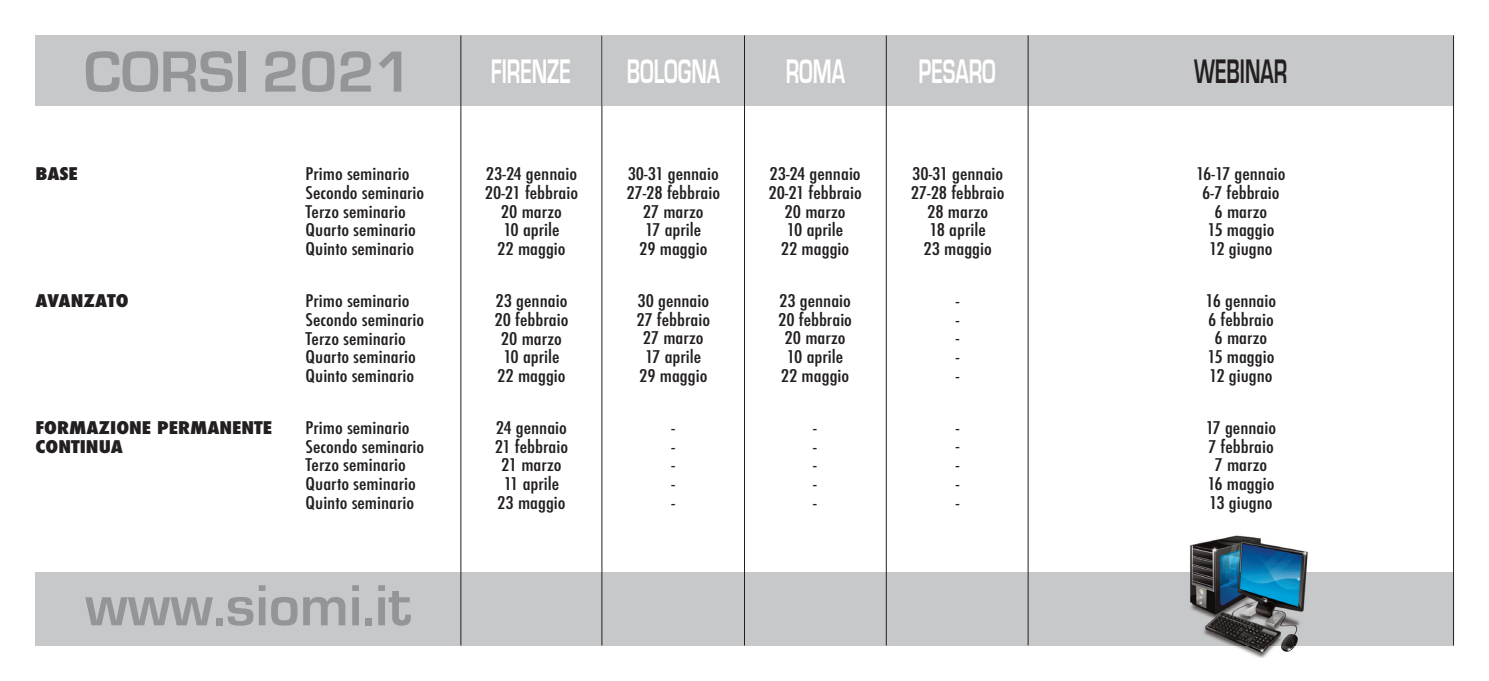
<style>
.page{position:relative;width:1489px;height:681px;background:#fff}
.page>*{position:absolute;margin:0;border:0;box-sizing:border-box;transform-origin:0 0}
.t1{font:700 60px "Eurostile";color:#939598}
.t2{font:700 35px "Eurostile";color:#fff;scale:.6 1}
.t3{font:700 35px "Eurostile";color:#231f20;scale:.6 1}
.t4{font:500 condensed 17px/18.8px "Futura";color:#231f20;text-align:center;scale:1.18 1}
.t5{font:800 condensed 17px "Futura";color:#231f20;scale:1.18 1}
</style>
<div class="page">
<div style="left:35px;top:35px;width:426px;height:71px;background:#c7c8ca"></div>
<div style="left:35px;top:572px;width:426px;height:73px;background:#c7c8ca"></div>
<div style="left:461px;top:572px;width:992px;height:73px;background:#c7c8ca"></div>
<div style="left:1311px;top:35px;width:142px;height:71px;background:#c7c8ca"></div>
<div style="left:1169px;top:35px;width:142px;height:71px;background:#c7c8ca"></div>
<div style="left:1028px;top:35px;width:141px;height:71px;background:#c7c8ca"></div>
<div style="left:886px;top:35px;width:142px;height:71px;background:#c7c8ca"></div>
<div style="left:744px;top:35px;width:142px;height:71px;background:#c7c8ca"></div>
<div style="left:602px;top:35px;width:142px;height:71px;background:#c7c8ca"></div>
<div style="left:460px;top:35px;width:141px;height:71px;background:#c7c8ca"></div>
<hr style="left:460px;top:35px;width:1px;height:610px;background:#231f20">
<hr style="left:1452px;top:35px;width:1px;height:610px;background:#231f20">
<hr style="left:1027px;top:35px;width:1px;height:610px;background:#231f20">
<hr style="left:885px;top:35px;width:1px;height:610px;background:#231f20">
<hr style="left:744px;top:35px;width:1px;height:610px;background:#231f20">
<hr style="left:601px;top:35px;width:1px;height:610px;background:#231f20">
<img style="left:1187px;top:535px;width:124px;height:122px">
<h1 class="t1" style="left:84px;top:44px;width:330px">CORSI 2021</h1>
<p class="t5" style="left:35px;top:163px;width:37px">BASE</p>
<p class="t4" style="left:305px;top:164px;width:102px;text-align:left">Primo seminario<br>Secondo seminario<br>Terzo seminario<br>Quarto seminario<br>Quinto seminario</p>
<p class="t5" style="left:35px;top:290px;width:80px">AVANZATO</p>
<p class="t4" style="left:305px;top:291px;width:102px;text-align:left">Primo seminario<br>Secondo seminario<br>Terzo seminario<br>Quarto seminario<br>Quinto seminario</p>
<p class="t5" style="left:35px;top:416px;width:202px">FORMAZIONE PERMANENTE</p>
<p class="t4" style="left:305px;top:417px;width:90px">Primo seminario</p>
<p class="t5" style="left:35px;top:435px;width:76px">CONTINUA</p>
<p class="t4" style="left:305px;top:436px;width:102px;text-align:left">Secondo seminario<br>Terzo seminario<br>Quarto seminario<br>Quinto seminario</p>
<h1 class="t1" style="left:85px;top:577px;width:327px">www.siomi.it</h1>
<h2 class="t2" style="left:491px;top:55px;width:135px">FIRENZE</h2>
<h2 class="t2" style="left:626px;top:55px;width:157px">BOLOGNA</h2>
<h2 class="t2" style="left:785px;top:55px;width:100px">ROMA</h2>
<h2 class="t2" style="left:918px;top:55px;width:130px">PESARO</h2>
<h2 class="t3" style="left:1194px;top:55px;width:157px">WEBINAR</h2>
<p class="t4" style="left:485px;top:164px;width:81px">23-24 gennaio<br>20-21 febbraio<br>20 marzo<br>10 aprile<br>22 maggio</p>
<p class="t4" style="left:494px;top:291px;width:64px">23 gennaio<br>20 febbraio<br>20 marzo<br>10 aprile<br>22 maggio</p>
<p class="t4" style="left:495px;top:417px;width:64px">24 gennaio<br>21 febbraio<br>21 marzo<br>11 aprile<br>23 maggio</p>
<p class="t4" style="left:626px;top:164px;width:81px">30-31 gennaio<br>27-28 febbraio<br>27 marzo<br>17 aprile<br>29 maggio</p>
<p class="t4" style="left:636px;top:291px;width:64px">30 gennaio<br>27 febbraio<br>27 marzo<br>17 aprile<br>29 maggio</p>
<p class="t4" style="left:671px;top:417px;width:5px;text-align:justify">- - - - -</p>
<p class="t4" style="left:768px;top:164px;width:81px">23-24 gennaio<br>20-21 febbraio<br>20 marzo<br>10 aprile<br>22 maggio</p>
<p class="t4" style="left:778px;top:291px;width:64px">23 gennaio<br>20 febbraio<br>20 marzo<br>10 aprile<br>22 maggio</p>
<p class="t4" style="left:813px;top:417px;width:5px;text-align:justify">- - - - -</p>
<p class="t4" style="left:910px;top:164px;width:81px">30-31 gennaio<br>27-28 febbraio<br>28 marzo<br>18 aprile<br>23 maggio</p>
<p class="t4" style="left:955px;top:291px;width:5px;text-align:justify">- - - - -</p>
<p class="t4" style="left:955px;top:417px;width:5px;text-align:justify">- - - - -</p>
<p class="t4" style="left:1196px;top:164px;width:77px">16-17 gennaio<br>6-7 febbraio<br>6 marzo<br>15 maggio<br>12 giugno</p>
<p class="t4" style="left:1205px;top:291px;width:61px">16 gennaio<br>6 febbraio<br>6 marzo<br>15 maggio<br>12 giugno</p>
<p class="t4" style="left:1205px;top:417px;width:61px">17 gennaio<br>7 febbraio<br>7 marzo<br>16 maggio<br>13 giugno</p>
</div>
